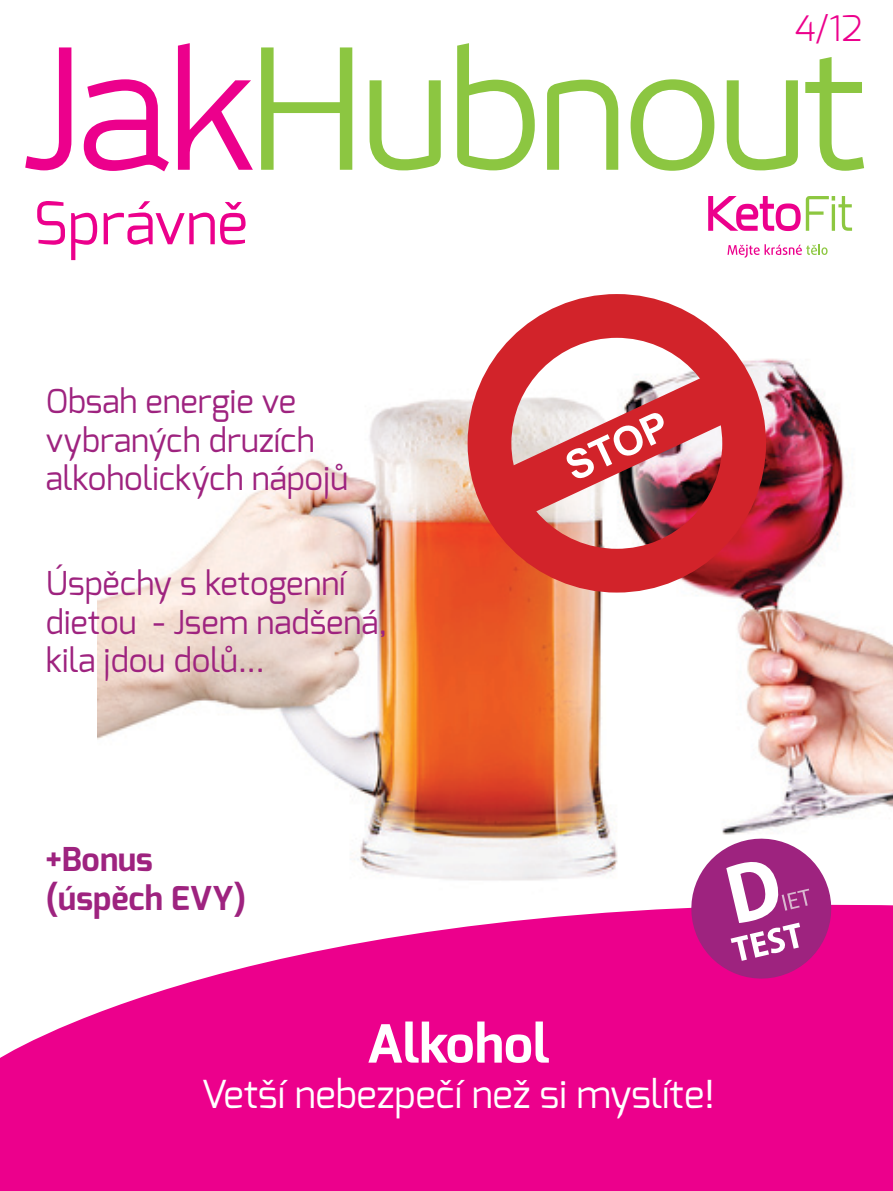
<style>
.page{position:relative;width:893px;height:1191px;background:#fff}
.page>*{position:absolute;margin:0;border:0;box-sizing:border-box;transform-origin:0 0}
.t1{font:164.33px "New June";letter-spacing:-.05em;color:#8cc641}
.t2{font:700 52.5px "Exo";color:#fff}
.t3{font:700 40.25px "Arial";color:#fff}
.t4{font:38.5px "Exo";color:#fff}
.t5{font:300 35px "Exo";color:#ec008c}
.t6{font:32.9px/38.3px "Exo";color:#9e237f}
.t7{font:700 32.9px/38.3px "Exo";color:#9e237f}
.s1{color:#ec008c}
</style>
<div class="page">
<img style="left:98px;top:344px;width:795px;height:537px">
<svg style="left:0;top:904px;width:893px;height:287px;background:#ee269d"></svg>
<svg style="left:681px;top:829px;width:160px;height:159px"></svg>
<svg style="left:37px;top:201px;width:209px;height:59px"></svg>
<svg style="left:708px;top:196px;width:145px;height:62px"></svg>
<div style="left:468px;top:294px;width:298px;height:298px;border:44px solid #d2232a;border-radius:50%"></div>
<svg style="left:501px;top:370px;width:237px;height:147px"></svg>
<p class="t5" style="left:795px;top:6px;width:69px">4/12</p>
<p class="t1" style="left:24px;top:13px;width:847px"><span class="s1">Jak</span>Hubnout</p>
<p class="t6" style="left:46px;top:382px;width:304px">Obsah energie ve vybraných druzích alkoholických nápojů</p>
<p class="t6" style="left:46px;top:564px;width:343px">Úspěchy s ketogenní dietou - Jsem nadšená, kila jdou dolů...</p>
<p class="t7" style="left:46px;top:840px;width:202px">+Bonus (úspěch EVY)</p>
<p class="t3" style="left:557px;top:444px;width:110px;rotate:-25deg">STOP</p>
<p class="t2" style="left:367px;top:1010px;width:184px">Alkohol</p>
<p class="t4" style="left:201px;top:1069px;width:515px">Vetší nebezpečí než si myslíte!</p>
</div>
